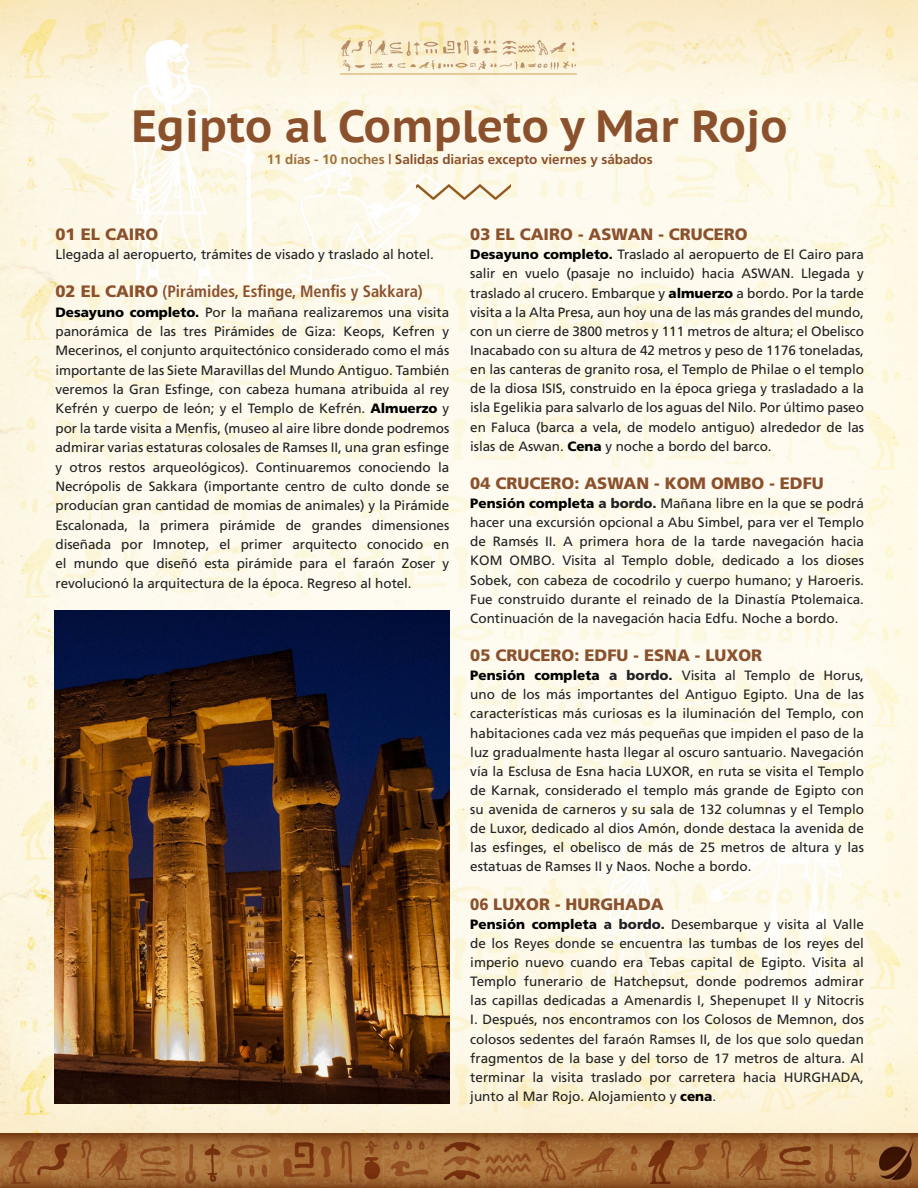
<style>
.page{position:relative;width:918px;height:1188px;background:#fff}
.page>*{position:absolute;margin:0;border:0;box-sizing:border-box;transform-origin:0 0}
.t1{font:700 45px "PT Sans Caption";color:#8b512d}
.t2{font:900 16.5px "Frutiger";color:#8b512d}
.t3{font:700 condensed 16.5px "Frutiger";color:#8b512d}
.t4{font:900 16.5px "Frutiger";color:#8b512d;scale:.91 1}
.t5{font:13.5px/19.2px "Frutiger";letter-spacing:-.005em;color:#222223;text-align:justify}
.t6{font:700 13.5px "Frutiger";letter-spacing:-.005em;color:#8b512d}
.s1{color:#9e703b}
.s2{font-weight:900;font-stretch:normal}
.s3{font-weight:900;color:#000}
.s4{font-weight:900}
</style>
<div class="page">
<img style="left:0;top:0;width:918px;height:1134px">
<img style="left:0;top:1134px;width:918px;height:54px">
<img style="left:417px;top:184px;width:93px;height:15px">
<img style="left:54px;top:610px;width:395px;height:493px">
<h1 class="t1" style="left:131px;top:96px;width:658px">Egipto al Completo y Mar Rojo</h1>
<p class="t6" style="left:267px;top:152px;width:388px"><span class="s1">11 días - 10 noches</span> | Salidas diarias excepto viernes y sábados</p>
<p class="t2" style="left:56px;top:224px;width:104px">01 EL CAIRO</p>
<p class="t5" style="left:56px;top:245px;width:380px">Llegada al aeropuerto, trámites de visado y traslado al hotel.</p>
<p class="t3" style="left:56px;top:282px;width:369px"><span class="s2">02 EL CAIRO</span> (Pirámides, Esfinge, Menfis y Sakkara)</p>
<p class="t5" style="left:56px;top:302px;width:395px"><span class="s3">Desayuno completo.</span> Por la mañana realizaremos una visita panorámica de las tres Pirámides de Giza: Keops, Kefren y Mecerinos, el conjunto arquitectónico considerado como el más importante de las Siete Maravillas del Mundo Antiguo. También veremos la Gran Esfinge, con cabeza humana atribuida al rey Kefrén y cuerpo de león; y el Templo de Kefrén. <span class="s3">Almuerzo</span> y por la tarde visita a Menfis, (museo al aire libre donde podremos admirar varias estaturas colosales de Ramses II, una gran esfinge y otros restos arqueológicos). Continuaremos conociendo la Necrópolis de Sakkara (importante centro de culto donde se producían gran cantidad de momias de animales) y la Pirámide Escalonada, la primera pirámide de grandes dimensiones diseñada por Imnotep, el primer arquitecto conocido en el mundo que diseñó esta pirámide para el faraón Zoser y revolucionó la arquitectura de la época. Regreso al hotel.</p>
<p class="t2" style="left:470px;top:224px;width:279px">03 EL CAIRO - ASWAN - CRUCERO</p>
<p class="t5" style="left:470px;top:245px;width:395px"><span class="s3">Desayuno completo.</span> Traslado al aeropuerto de El Cairo para salir en vuelo (pasaje no incluido) hacia ASWAN. Llegada y traslado al crucero. Embarque y <span class="s3">almuerzo</span> a bordo. Por la tarde visita a la Alta Presa, aun hoy una de las más grandes del mundo, con un cierre de 3800 metros y 111 metros de altura; el Obelisco Inacabado con su altura de 42 metros y peso de 1176 toneladas, en las canteras de granito rosa, el Templo de Philae o el templo de la diosa ISIS, construido en la época griega y trasladado a la isla Egelikia para salvarlo de los aguas del Nilo. Por último paseo en Faluca (barca a vela, de modelo antiguo) alrededor de las islas de Aswan. <span class="s3">Cena</span> y noche a bordo del barco.</p>
<p class="t2" style="left:470px;top:473px;width:355px">04 CRUCERO: ASWAN - KOM OMBO - EDFU</p>
<p class="t5" style="left:470px;top:494px;width:395px"><span class="s3">Pensión completa</span> <span class="s4">a bordo.</span> Mañana libre en la que se podrá hacer una excursión opcional a Abu Simbel, para ver el Templo de Ramsés II. A primera hora de la tarde navegación hacia KOM OMBO. Visita al Templo doble, dedicado a los dioses Sobek, con cabeza de cocodrilo y cuerpo humano; y Haroeris.<br>Fue construido durante el reinado de la Dinastía Ptolemaica.<br>Continuación de la navegación hacia Edfu. Noche a bordo.</p>
<p class="t2" style="left:470px;top:645px;width:294px">05 CRUCERO: EDFU - ESNA - LUXOR</p>
<p class="t5" style="left:470px;top:666px;width:395px"><span class="s3">Pensión completa</span> <span class="s4">a bordo.</span> Visita al Templo de Horus, uno de los más importantes del Antiguo Egipto. Una de las características más curiosas es la iluminación del Templo, con habitaciones cada vez más pequeñas que impiden el paso de la luz gradualmente hasta llegar al oscuro santuario. Navegación vía la Esclusa de Esna hacia LUXOR, en ruta se visita el Templo de Karnak, considerado el templo más grande de Egipto con su avenida de carneros y su sala de 132 columnas y el Templo de Luxor, dedicado al dios Amón, donde destaca la avenida de las esfinges, el obelisco de más de 25 metros de altura y las estatuas de Ramses II y Naos. Noche a bordo.</p>
<p class="t4" style="left:470px;top:894px;width:214px">06 LUXOR - HURGHADA</p>
<p class="t5" style="left:470px;top:914px;width:395px"><span class="s3">Pensión completa</span> <span class="s4">a bordo.</span> Desembarque y visita al Valle de los Reyes donde se encuentra las tumbas de los reyes del imperio nuevo cuando era Tebas capital de Egipto. Visita al Templo funerario de Hatchepsut, donde podremos admirar las capillas dedicadas a Amenardis I, Shepenupet II y Nitocris I. Después, nos encontramos con los Colosos de Memnon, dos colosos sedentes del faraón Ramses II, de los que solo quedan fragmentos de la base y del torso de 17 metros de altura. Al terminar la visita traslado por carretera hacia HURGHADA, junto al Mar Rojo. Alojamiento y <span class="s3">cena</span>.</p>
</div>
